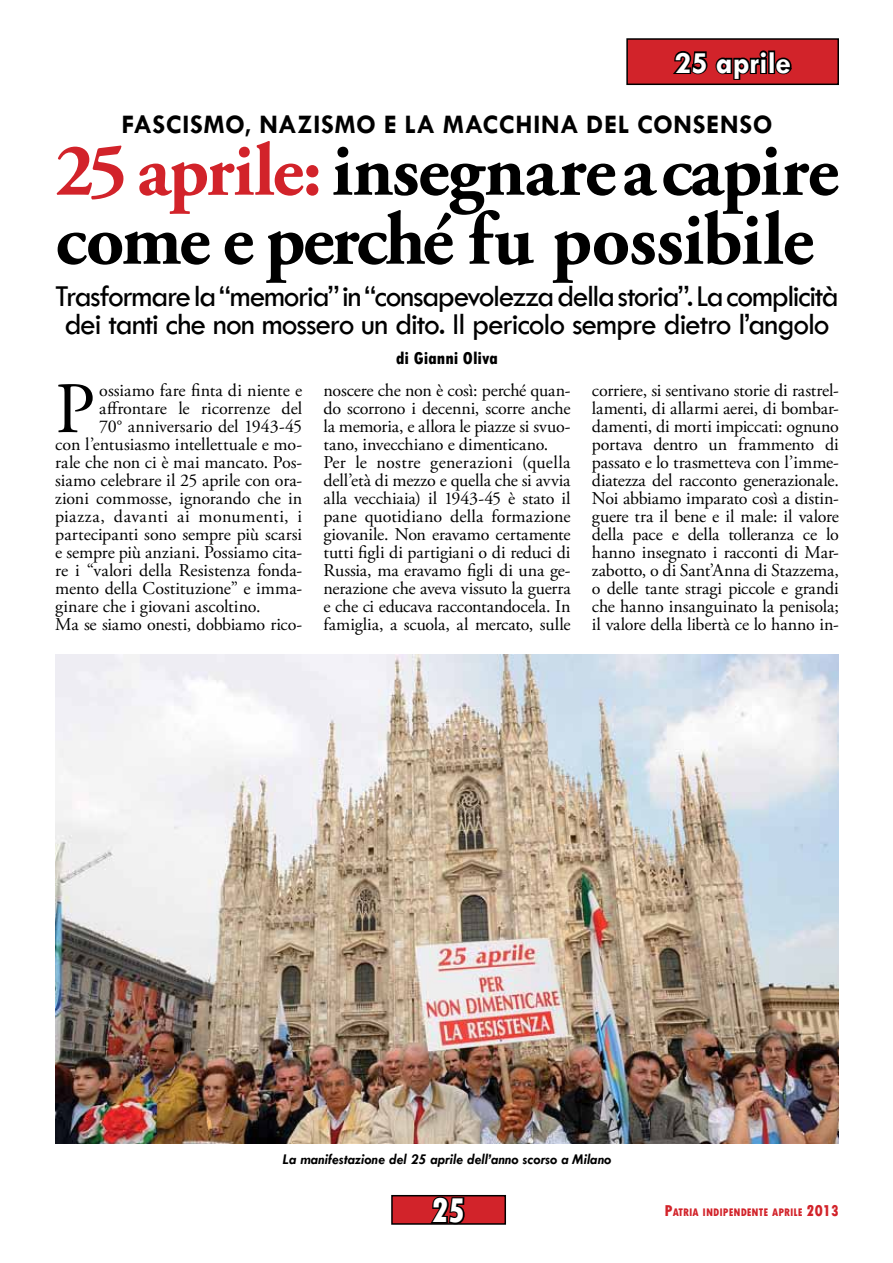
<style>
.page{position:relative;width:893px;height:1263px;background:#fff}
.page>*{position:absolute;margin:0;border:0;box-sizing:border-box;transform-origin:0 0}
.t1{font:700 75px/69px "Adobe Garamond Pro";letter-spacing:-.02em;color:#000}
.t2{font:72.3px "Adobe Garamond Pro";color:#000}
.t3{font:800 condensed 36px "Tw Cen";color:#fff}
.t4{font:31.5px/28.5px "Tw Cen";letter-spacing:-.04em;color:#000}
.t5{font:700 31.5px "Tw Cen";color:#fff}
.t6{font:700 27px "Tw Cen";letter-spacing:.02em;color:#000}
.t7{font:18px/18px "Adobe Garamond Pro";letter-spacing:-.005em;color:#000;text-align:justify}
.t8{font:18px "Adobe Garamond Pro";letter-spacing:.03em;color:#000}
.t9{font:800 condensed 18px "Tw Cen";color:#000}
.t10{font:italic 700 15px "Tw Cen";letter-spacing:.005em;color:#000}
.t11{font:800 condensed 11.55px "Tw Cen";color:#d2232a}
.s1{color:#d2232a}
.s2{font-size:16.5px}
</style>
<div class="page">
<div style="left:392px;top:1196px;width:113px;height:28px;background:#d2232a"></div>
<svg style="left:428px;top:1194px;width:39px;height:28px"></svg>
<div style="left:391px;top:1195px;width:115px;height:30px;border:2px solid #000"></div>
<div style="left:627px;top:39px;width:211px;height:45px;background:#d2232a"></div>
<svg style="left:673px;top:50px;width:119px;height:30px"></svg>
<div style="left:626px;top:38px;width:213px;height:47px;border:2px solid #000"></div>
<img style="left:55px;top:655px;width:784px;height:489px">
<h3 class="t5" style="left:674px;top:44px;width:118px">25 APRILE</h3>
<h3 class="t6" style="left:122px;top:108px;width:652px">FASCISMO, NAZISMO E LA MACCHINA DEL CONSENSO</h3>
<h1 class="t1" style="left:55px;top:138px;width:785px"><span class="s1">25 aprile:</span> insegnare a capire come e perché fu possibile</h1>
<h3 class="t4" style="left:55px;top:281px;width:785px">Trasformare la “memoria” in “consapevolezza della storia”. La complicità dei tanti che non mossero un dito. Il pericolo sempre dietro l’angolo</h3>
<h2 class="t2" style="left:55px;top:366px;width:41px">P</h2>
<p class="t7" style="left:99px;top:382px;width:204px">ossiamo fare finta di niente e</p>
<p class="t7" style="left:99px;top:400px;width:204px">affrontare le ricorrenze del</p>
<p class="t7" style="left:99px;top:418px;width:204px">70° anniversario del 1943-45</p>
<p class="t7" style="left:55px;top:436px;width:249px">con l’entusiasmo intellettuale e mo-</p>
<p class="t7" style="left:55px;top:454px;width:249px">rale che non ci è mai mancato. Pos-</p>
<p class="t7" style="left:55px;top:472px;width:249px">siamo celebrare il 25 aprile con ora-</p>
<p class="t7" style="left:55px;top:490px;width:248px">zioni commosse, ignorando che in</p>
<p class="t8" style="left:55px;top:505px;width:248px">piazza, davanti ai monumenti, i</p>
<p class="t7" style="left:55px;top:526px;width:248px">partecipanti sono sempre più scarsi</p>
<p class="t7" style="left:55px;top:544px;width:249px">e sempre più anziani. Possiamo cita-</p>
<p class="t7" style="left:55px;top:562px;width:249px">re i “valori della Resistenza fonda-</p>
<p class="t7" style="left:55px;top:580px;width:249px">mento della Costituzione” e imma-</p>
<p class="t7" style="left:55px;top:598px;width:207px">ginare che i giovani ascoltino.</p>
<p class="t7" style="left:55px;top:616px;width:249px">Ma se siamo onesti, dobbiamo rico-</p>
<p class="t9" style="left:396px;top:348px;width:103px">di Gianni Oliva</p>
<p class="t7" style="left:324px;top:382px;width:249px;text-align:left">noscere che non è così: perché quan&shy;do scorrono i decenni, scorre anche la memoria, e allora le piazze si svuo&shy;tano, invecchiano e dimenticano.<br>Per le nostre generazioni (quella dell’età di mezzo e quella che si avvia alla vecchiaia) il 1943-45 è stato il pane quotidiano della formazione giovanile. Non eravamo certamente tutti figli di partigiani o di reduci di Russia, ma eravamo figli di una ge&shy;nerazione che aveva vissuto la guerra e che ci educava raccontandocela. In famiglia, a scuola, al mercato, sulle</p>
<p class="t7" style="left:592px;top:382px;width:249px">corriere, si sentivano storie di rastrel&shy;lamenti, di allarmi aerei, di bombar&shy;damenti, di morti impiccati: ognuno portava dentro un frammento di passato e lo trasmetteva con l’imme&shy;diatezza del racconto generazionale.<br>Noi abbiamo imparato così a distin&shy;guere tra il bene e il male: il valore della pace e della tolleranza ce lo hanno insegnato i racconti di Mar&shy;zabotto, o di Sant’Anna di Stazzema, o delle tante stragi piccole e grandi che hanno insanguinato la penisola; il valore della libertà ce lo hanno in-</p>
<p class="t10" style="left:283px;top:1150px;width:330px">La manifestazione del 25 aprile dell’anno scorso a Milano</p>
<h3 class="t3" style="left:432px;top:1189px;width:36px">25</h3>
<p class="t11" style="left:664px;top:1205px;width:176px"><span class="s2">P</span>ATRIA INDIPENDENTE APRILE <span class="s2">2013</span></p>
</div>
